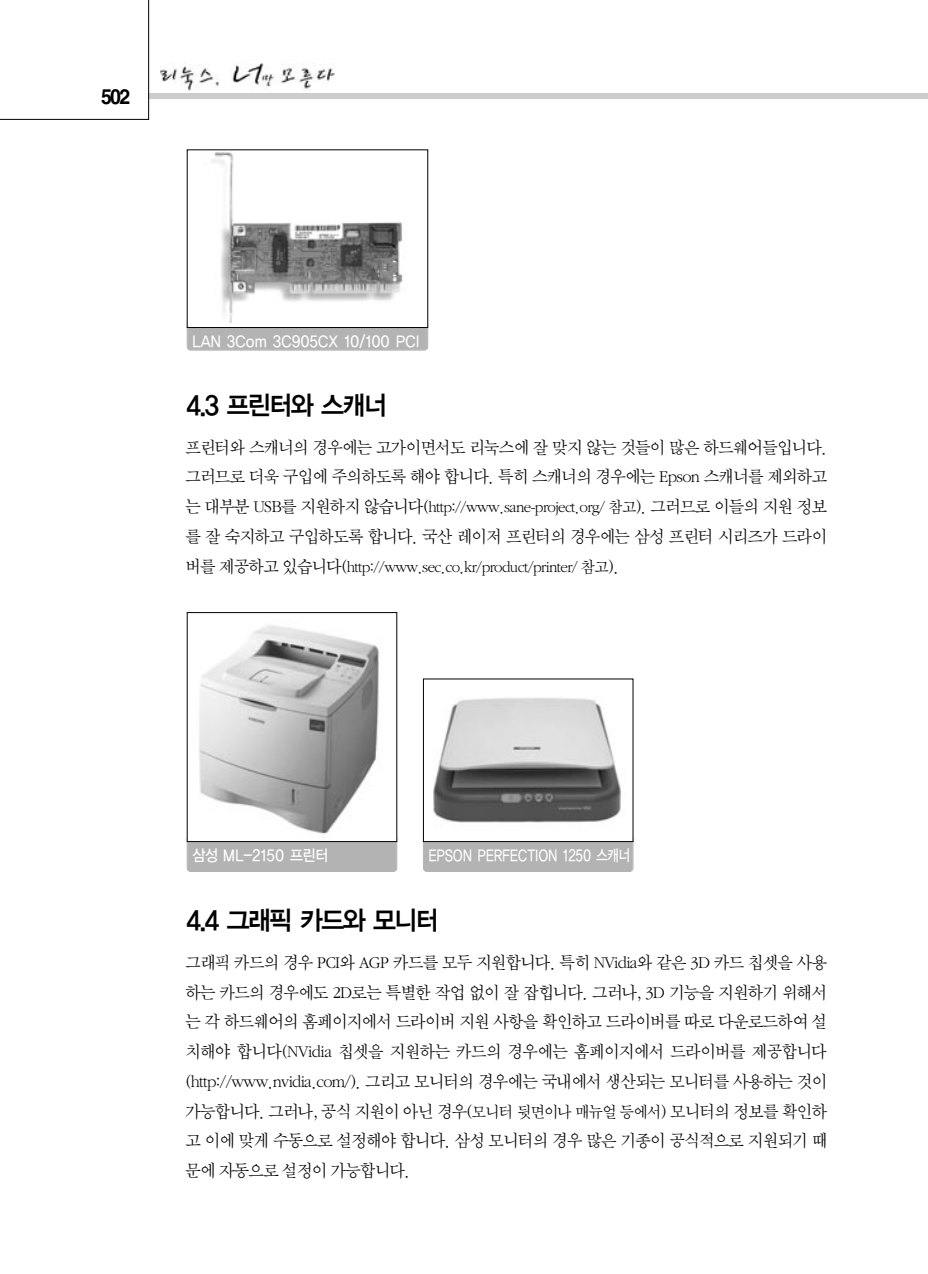
<style>
.page{position:relative;width:928px;height:1274px;background:#fff}
.page>*{position:absolute;margin:0;border:0;box-sizing:border-box;transform-origin:0 0}
.t1{font:26.25px "YGO14";letter-spacing:-.14em;color:#000;scale:.95 1}
.t2{font:700 21px "Helvetica";color:#000;scale:.93 1}
.t3{font:18.03px/29.8px "Sand Sm";letter-spacing:-.035em;color:#000;text-align:justify;scale:.95 1}
.t4{font:16.62px "Sand Sm";letter-spacing:-.04em;color:#000;scale:.95 1}
.t5{font:15.75px "YGO13";letter-spacing:-.07em;color:#fff;scale:.9 1}
.t6{font:15.75px "YGO13";letter-spacing:-.07em;color:#fff;scale:.8 1}
.s1{font-size:16.62px}
.s2{font-size:18.03px}
</style>
<div class="page">
<div style="left:149px;top:93px;width:779px;height:6px;background:#ccc"></div>
<svg style="left:0;top:0;width:149px;height:120px"></svg>
<img style="left:160px;top:64px;width:175px;height:27px">
<div style="left:187px;top:835px;width:209px;height:36px;background:#b3b3b3;border-radius:3px"></div>
<div style="left:187px;top:835px;width:210px;height:37px;border:1px solid #b3b3b3;border-radius:3px"></div>
<div style="left:187px;top:613px;width:209px;height:228px;background:#fff"></div>
<img style="left:199px;top:625px;width:180px;height:209px">
<div style="left:187px;top:612px;width:210px;height:230px;border:1px solid #000"></div>
<div style="left:423px;top:835px;width:209px;height:36px;background:#b3b3b3;border-radius:3px"></div>
<div style="left:423px;top:835px;width:210px;height:37px;border:1px solid #b3b3b3;border-radius:3px"></div>
<img style="left:425px;top:697px;width:206px;height:143px">
<div style="left:423px;top:679px;width:210px;height:163px;border:1px solid #000"></div>
<div style="left:187px;top:321px;width:240px;height:29px;background:#b3b3b3;border-radius:3px"></div>
<div style="left:187px;top:321px;width:241px;height:29px;border:1px solid #b3b3b3;border-radius:3px"></div>
<div style="left:187px;top:150px;width:240px;height:177px;background:#fff"></div>
<img style="left:212px;top:152px;width:191px;height:171px">
<p class="t2" style="left:101px;top:89px;width:33px">502</p>
<p class="t5" style="left:192px;top:334px;width:255px">LAN 3Com 3C905CX 10/100 PCI</p>
<h1 class="t1" style="left:185px;top:393px;width:215px">4.3 프린터와 스캐너</h1>
<p class="t3" style="left:185px;top:433px;width:677px">프린터와 스캐너의 경우에는 고가이면서도 리눅스에 잘 맞지 않는 것들이 많은 하드웨어들입니다. 그러므로 더욱 구입에 주의하도록 해야 합니다. 특히 스캐너의 경우에는 Epson 스캐너를 제외하고 는 대부분 USB를 지원하지 않습니다(<span class="s1">http://www.sane-project.org/ 참고</span>). 그러므로 이들의 지원 정보 를 잘 숙지하고 구입하도록 합니다. 국산 레이저 프린터의 경우에는 삼성 프린터 시리즈가 드라이</p>
<p class="t4" style="left:185px;top:559px;width:458px"><span class="s2">버를 제공하고 있습니다(</span>http://www.sec.co.kr/product/printer/ 참고<span class="s2">).</span></p>
<p class="t5" style="left:192px;top:848px;width:154px">삼성 ML-2150 프린터</p>
<p class="t6" style="left:428px;top:848px;width:255px">EPSON PERFECTION 1250 스캐너</p>
<h1 class="t1" style="left:185px;top:908px;width:269px">4.4 그래픽 카드와 모니터</h1>
<p class="t3" style="left:185px;top:949px;width:677px">그래픽 카드의 경우 PCI와 AGP 카드를 모두 지원합니다. 특히 NVidia와 같은 3D 카드 칩셋을 사용 하는 카드의 경우에도 2D로는 특별한 작업 없이 잘 잡힙니다. 그러나, 3D 기능을 지원하기 위해서 는 각 하드웨어의 홈페이지에서 드라이버 지원 사항을 확인하고 드라이버를 따로 다운로드하여 설 치해야 합니다(NVidia 칩셋을 지원하는 카드의 경우에는 홈페이지에서 드라이버를 제공합니다 (http://www.nvidia.com/). 그리고 모니터의 경우에는 국내에서 생산되는 모니터를 사용하는 것이 가능합니다. 그러나, 공식 지원이 아닌 경우(<span class="s1">모니터 뒷면이나 매뉴얼 등에서</span>) 모니터의 정보를 확인하 고 이에 맞게 수동으로 설정해야 합니다. 삼성 모니터의 경우 많은 기종이 공식적으로 지원되기 때 문에 자동으로 설정이 가능합니다.</p>
</div>
